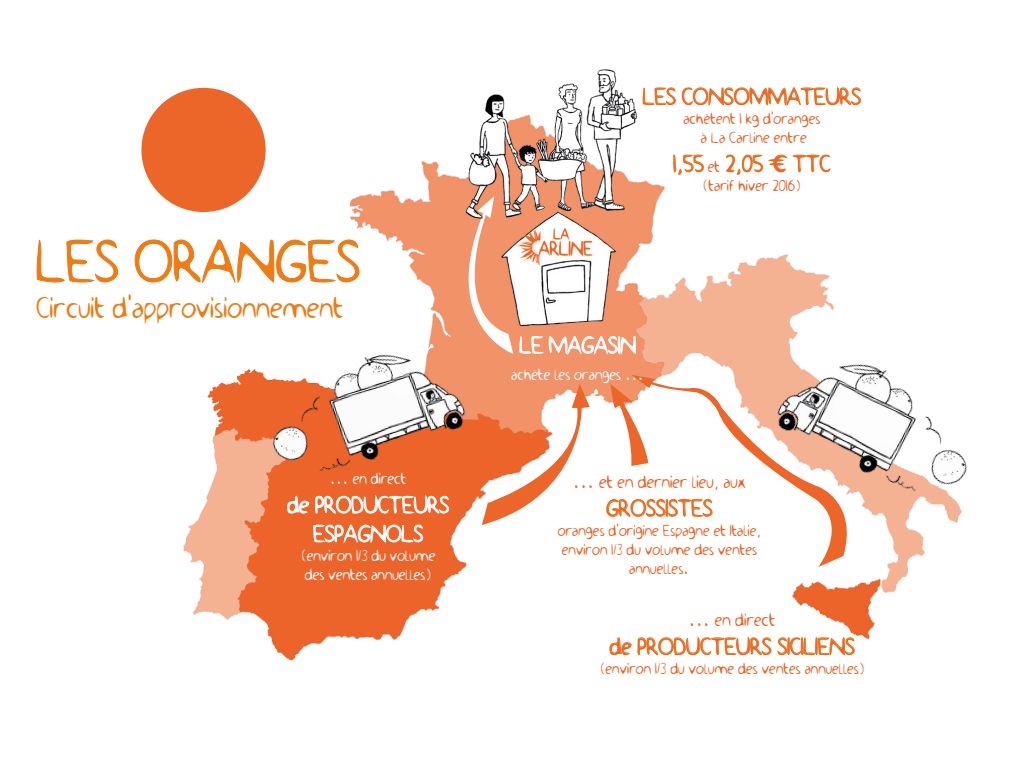
<style>
.page{position:relative;width:1024px;height:768px;background:#fff}
.page>*{position:absolute;margin:0;border:0;box-sizing:border-box;transform-origin:0 0}
.t1{font:60px "Ceporro";color:#ef7b13}
.t2{font:30px "Ceporro";color:#ef7b13}
.t3{font:24px "Ceporro";color:#ec6529}
.t4{font:24px/28.8px "Ceporro";color:#fff;text-align:center}
.t5{font:18px "Ceporro";color:#ec6529}
.t6{font:16px/19.2px "Ceporro";color:#ec6529;text-align:center}
.t7{font:16px/19.2px "Ceporro";color:#fff}
.s1{font-size:16px}
</style>
<div class="page">
<img style="left:173px;top:87px;width:752px;height:574px">
<svg style="left:712px;top:375px;width:146px;height:192px"></svg>
<img style="left:749px;top:326px;width:218px;height:221px">
<img style="left:456px;top:69px;width:187px;height:127px">
<svg style="left:643px;top:86px;width:218px;height:104px"></svg>
<svg style="left:610px;top:637px;width:22px;height:18px"></svg>
<svg style="left:638px;top:626px;width:133px;height:35px"></svg>
<svg style="left:777px;top:626px;width:77px;height:35px"></svg>
<div style="left:141px;top:88px;width:125px;height:124px;background:#ec6529;border-radius:50%"></div>
<svg style="left:37px;top:239px;width:81px;height:44px"></svg>
<svg style="left:135px;top:196px;width:577px;height:379px"></svg>
<h1 class="t1" style="left:36px;top:232px;width:326px">LES ORANGES</h1>
<h2 class="t2" style="left:36px;top:293px;width:309px">Circuit d'approvisionnement</h2>
<p class="t7" style="left:330px;top:470px;width:78px">... en direct</p>
<h3 class="t4" style="left:287px;top:491px;width:164px">de PRODUCTEURS<br>ESPAGNOLS</h3>
<p class="t7" style="left:301px;top:547px;width:136px">(environ 1/3 du volume des ventes annuelles)</p>
<h3 class="t3" style="left:643px;top:85px;width:220px">LES CONSOMMATEURS</h3>
<p class="t6" style="left:683px;top:109px;width:138px">achètent 1 kg d'oranges à La Carline entre</p>
<h3 class="t3" style="left:673px;top:152px;width:158px">1,55 <span class="s1">et</span> 2,05 € TTC</h3>
<p class="t6" style="left:703px;top:177px;width:100px">(tarif hiver 2016)</p>
<h3 class="t4" style="left:519px;top:332px;width:118px">LE MAGASIN</h3>
<p class="t7" style="left:511px;top:365px;width:135px">achète les oranges ...</p>
<p class="t5" style="left:573px;top:473px;width:174px">... et en dernier lieu, aux</p>
<h3 class="t3" style="left:606px;top:496px;width:108px">GROSSISTES</h3>
<p class="t6" style="left:558px;top:521px;width:205px">oranges d'origine Espagne et Italie, environ 1/3 du volume des ventes annuelles.</p>
<p class="t5" style="left:689px;top:611px;width:88px">... en direct</p>
<h3 class="t3" style="left:610px;top:634px;width:247px">de PRODUCTEURS SICILIENS</h3>
<p class="t6" style="left:600px;top:659px;width:266px">(environ 1/3 du volume des ventes annuelles)</p>
</div>
